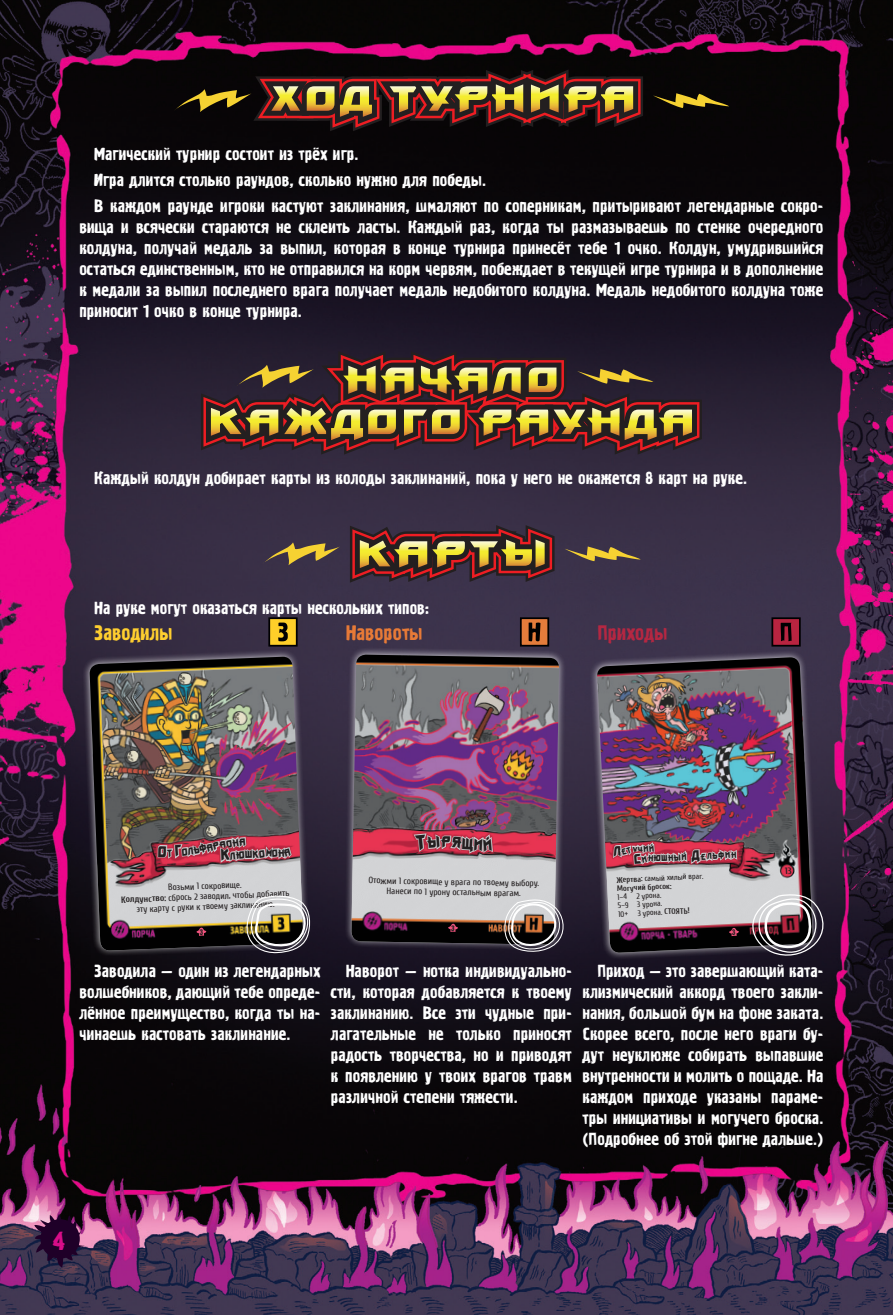
<style>
.page{position:relative;width:893px;height:1315px;background:#fff}
.page>*{position:absolute;margin:0;border:0;box-sizing:border-box;transform-origin:0 0}
.t1{font:26.25px "Graffiti 1 C";color:#d70d88}
.t2{font:21px "Graffiti 1 C";color:#fece2f}
.t3{font:21px "Graffiti 1 C";color:#e77a37}
.t4{font:21px "Graffiti 1 C";color:#b42742}
.t5{font:17.5px/21px "Graffiti 1 C";color:#fff;text-align:justify}
.t6{font:9.1px/10.2px "Cuprum";color:#231f20;text-align:center}
.t7{font:700 8.58px "Proun X";color:#231f20;scale:.63 1}
.t8{font:7.88px/8.6px "Cuprum";color:#231f20}
.t9{font:700 7.88px/8.4px "Cuprum";color:#231f20}
.s1{font-weight:700}
.s2{font-weight:400}
</style>
<div class="page">
<img style="left:0;top:0;width:893px;height:1315px">
<svg style="left:34px;top:1213px;width:51px;height:54px;background:#3f2145"></svg>
<svg style="left:653px;top:93px;width:76px;height:15px"></svg>
<svg style="left:174px;top:69px;width:469px;height:62px;background:#51361f"></svg>
<svg style="left:201px;top:351px;width:501px;height:103px;background:#634631"></svg>
<svg style="left:262px;top:542px;width:78px;height:23px;background:#6f5e41"></svg>
<svg style="left:564px;top:546px;width:77px;height:15px"></svg>
<svg style="left:350px;top:525px;width:205px;height:57px;background:#6f4b34"></svg>
<div style="left:269px;top:618px;width:28px;height:27px;background:#ffcf29"></div>
<div style="left:268px;top:617px;width:30px;height:29px;border:2px solid #000001"></div>
<svg style="left:278px;top:622px;width:10px;height:19px"></svg>
<div style="left:521px;top:618px;width:27px;height:27px;background:#e47c3b"></div>
<div style="left:520px;top:617px;width:29px;height:29px;border:2px solid #000001"></div>
<svg style="left:529px;top:622px;width:11px;height:19px"></svg>
<div style="left:772px;top:618px;width:28px;height:27px;background:#b82440"></div>
<div style="left:771px;top:617px;width:30px;height:29px;border:2px solid #000001"></div>
<svg style="left:780px;top:623px;width:11px;height:18px"></svg>
<svg style="left:81px;top:648px;width:231px;height:311px;background:#292333"></svg>
<img style="left:89px;top:657px;width:214px;height:294px">
<svg style="left:343px;top:646px;width:224px;height:307px;background:#3a3246"></svg>
<img style="left:351px;top:654px;width:208px;height:290px">
<svg style="left:589px;top:649px;width:232px;height:312px;background:#352c41"></svg>
<img style="left:597px;top:657px;width:216px;height:296px">
<svg style="left:504px;top:896px;width:63px;height:58px;background:#7f7575"></svg>
<svg style="left:751px;top:893px;width:86px;height:70px;background:#635760"></svg>
<svg style="left:155px;top:805px;width:164px;height:148px;background:#8d7b7b"></svg>
<img style="left:412px;top:805px;width:82px;height:50px">
<svg style="left:448px;top:923px;width:10px;height:9px"></svg>
<svg style="left:785px;top:867px;width:6px;height:7px"></svg>
<img style="left:611px;top:812px;width:128px;height:56px">
<svg style="left:729px;top:928px;width:10px;height:8px"></svg>
<p class="t5" style="left:94px;top:142px;width:731px;line-height:25.9px;text-align:left">Магический турнир состоит из трёх игр.<br>Игра длится столько раундов, сколько нужно для победы.<br>В каждом раунде игроки кастуют заклинания, шмаляют по соперникам, притыривают легендарные сокро-</p>
<p class="t5" style="left:79px;top:218px;width:746px">вища и всячески стараются не склеить ласты. Каждый раз, когда ты размазываешь по стенке очередного колдуна, получай медаль за выпил, которая в конце турнира принесёт тебе 1 очко. Колдун, умудрившийся остаться единственным, кто не отправился на корм червям, побеждает в текущей игре турнира и в дополнение к медали за выпил последнего врага получает медаль недобитого колдуна. Медаль недобитого колдуна тоже приносит 1 очко в конце турнира.</p>
<p class="t5" style="left:94px;top:468px;width:654px">Каждый колдун добирает карты из колоды заклинаний, пока у него не окажется 8 карт на руке.</p>
<p class="t5" style="left:94px;top:598px;width:336px">На руке могут оказаться карты нескольких типов:</p>
<p class="t2" style="left:94px;top:620px;width:80px">Заводилы</p>
<p class="t3" style="left:346px;top:620px;width:78px">Навороты</p>
<p class="t4" style="left:597px;top:620px;width:72px">Приходы</p>
<p class="t7" style="left:632px;top:844px;width:10px">ó</p>
<p class="t6" style="left:121px;top:884px;width:170px;rotate:-2deg">Возьми 1 сокровище.<br><span class="s1">Колдунство:</span> сбрось 2 заводил, чтобы добавить эту карту с руки к твоему заклинанию.</p>
<p class="t6" style="left:369px;top:875px;width:172px;rotate:1deg">Отожми 1 сокровище у врага по твоему выбору.<br>Нанеси по 1 урону остальным врагам.</p>
<p class="t9" style="left:616px;top:876px;width:88px;rotate:-3deg">Жертва: <span class="s2">самый хилый враг.<br></span>Могучий бросок:</p>
<p class="t8" style="left:617px;top:893px;width:73px;rotate:-3deg">1–4 2 урона.<br>5–9 3 урона.<br>10+ 3 урона. <span class="s1">СТОЯТЬ!</span></p>
<p class="t5" style="left:79px;top:961px;width:243px;text-indent:15px">Заводила — один из легендарных волшебников, дающий тебе опреде&shy;лённое преимущество, когда ты на&shy;чинаешь кастовать заклинание.</p>
<p class="t5" style="left:331px;top:961px;width:243px;text-indent:15px">Наворот — нотка индивидуально&shy;сти, которая добавляется к твоему заклинанию. Все эти чудные при&shy;лагательные не только приносят радость творчества, но и приводят к появлению у твоих врагов травм различной степени тяжести.</p>
<p class="t5" style="left:582px;top:961px;width:243px;text-indent:15px">Приход — это завершающий ката&shy;клизмический аккорд твоего закли&shy;нания, большой бум на фоне заката.<br>Скорее всего, после него враги бу&shy;дут неуклюже собирать выпавшие внутренности и молить о пощаде. На каждом приходе указаны параме&shy;тры инициативы и могучего броска. (Подробнее об этой фигне дальше.)</p>
<h1 class="t1" style="left:54px;top:1226px;width:13px">4</h1>
</div>
